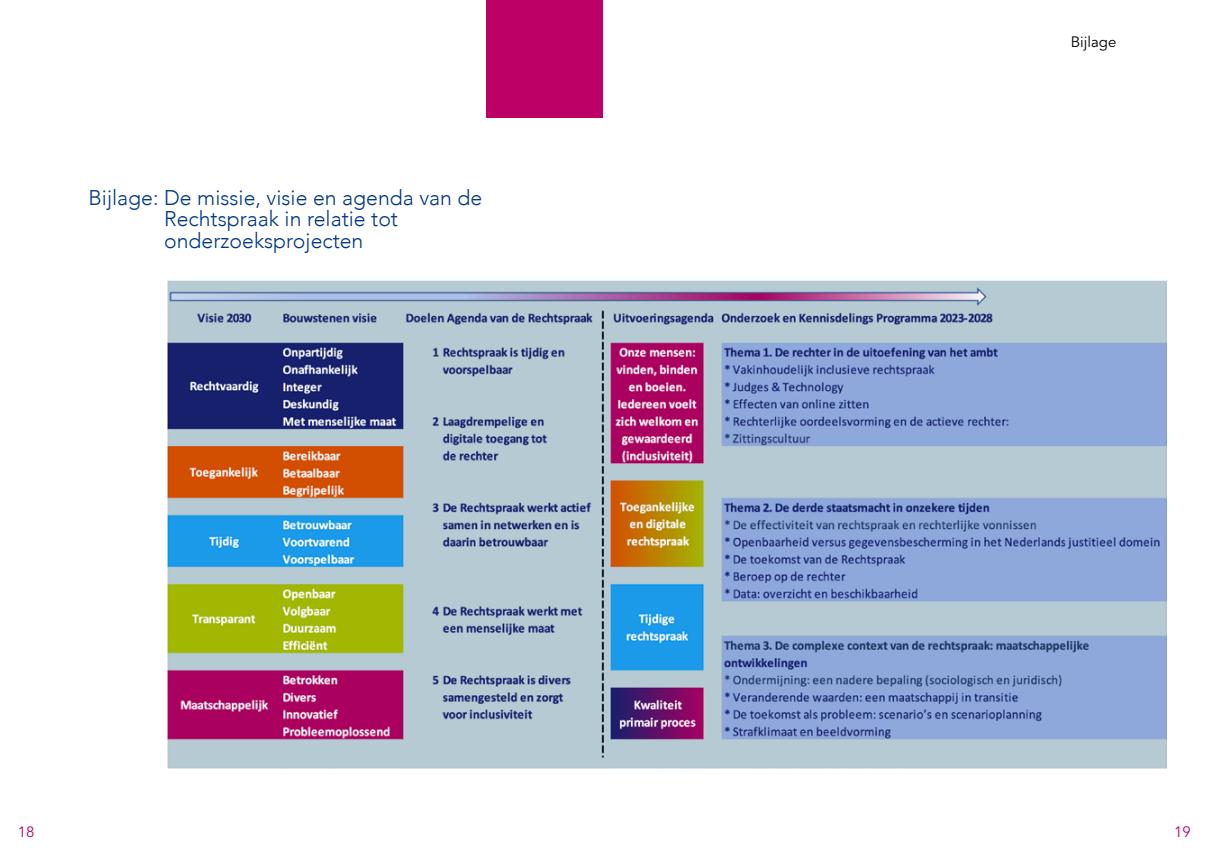
<style>
.page{position:relative;width:1205px;height:851px;background:#fff}
.page>*{position:absolute;margin:0;border:0;box-sizing:border-box;transform-origin:0 0}
.H2_Kop_Times_MT{font:300 21.25px/21.2px "Avenir";color:#003784}
.t1{font:15px "Avenir LT Std";color:#000}
.t2{font:15px "Avenir";color:#bc0066}
</style>
<div class="page">
<div style="left:485px;top:0;width:117px;height:117px;background:#bc0066"></div>
<img style="left:168px;top:280px;width:998px;height:488px">
<h2 class="H2_Kop_Times_MT" style="left:164px;top:187px;width:320px;text-indent:-76px">Bijlage: De missie, visie en agenda van de<br>Rechtspraak in relatie tot onderzoeksprojecten</h2>
<p class="t2" style="left:18px;top:822px;width:18px">18</p>
<p class="t1" style="left:1071px;top:33px;width:47px">Bijlage</p>
<p class="t2" style="left:1174px;top:822px;width:18px">19</p>
</div>
